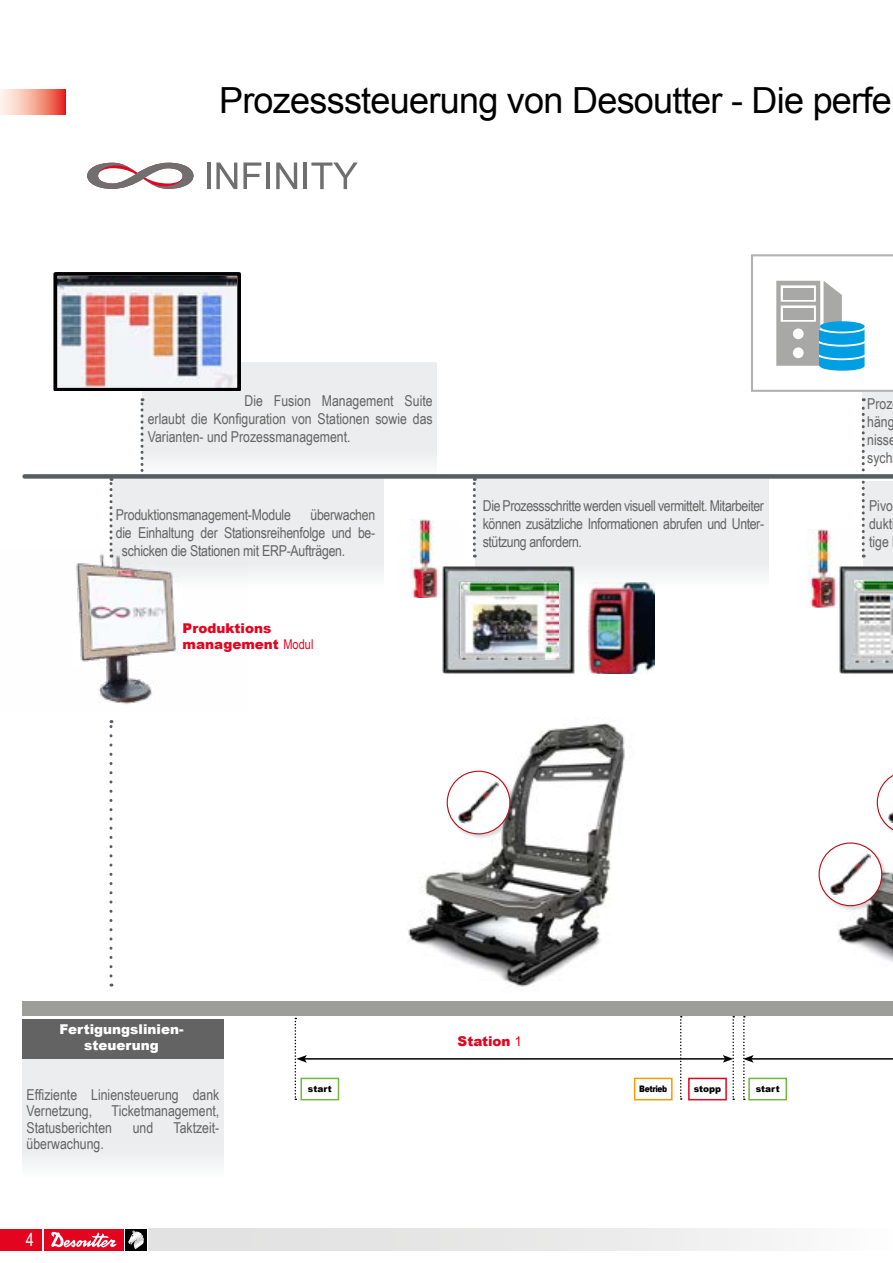
<style>
.page{position:relative;width:893px;height:1263px;background:#fff}
.page>*{position:absolute;margin:0;border:0;box-sizing:border-box;transform-origin:0 0}
.t1{font:36px "Arial";letter-spacing:-.02em;color:#000}
.t2{font:18px "Arial Narrow";color:#fff}
.t3{font:15px/18px "Arial Narrow";letter-spacing:-.015em;color:#646363}
.t4{font:900 13.5px/16.2px "Arial";color:#e30520}
.t5{font:900 13.5px/16.2px "Arial";color:#fff;text-align:center}
.t6{font:900 9px "Arial";color:#000}
.t7{font:900 9px "Arial";letter-spacing:-.05em;color:#000;scale:.84 1}
.s1{font-family:"Arial Narrow";font-weight:400}
.s2{font-weight:400}
</style>
<div class="page">
<div style="left:0;top:1229px;width:43px;height:21px;background:#e30520"></div>
<div style="left:148px;top:1229px;width:745px;height:21px;background:linear-gradient(to right,#ddd,#f8f8f8)"></div>
<div style="left:125px;top:1229px;width:22px;height:21px;background:#000"></div>
<div style="left:44px;top:1229px;width:80px;height:21px;background:#e30520"></div>
<svg style="left:51px;top:1231px;width:66px;height:16px"></svg>
<svg style="left:128px;top:1230px;width:16px;height:19px"></svg>
<svg style="left:0;top:89px;width:65px;height:26px;background:#f4a395"></svg>
<div style="left:22px;top:1058px;width:202px;height:121px;background:#ebedee"></div>
<img style="left:410px;top:520px;width:33px;height:78px">
<img style="left:808px;top:558px;width:32px;height:49px">
<div style="left:142px;top:362px;width:295px;height:114px;background:#ebedee"></div>
<div style="left:112px;top:478px;width:271px;height:110px;background:#ebedee"></div>
<div style="left:475px;top:478px;width:293px;height:110px;background:#ebedee"></div>
<div style="left:863px;top:481px;width:30px;height:104px;background:#ebedee"></div>
<img style="left:443px;top:566px;width:132px;height:108px">
<img style="left:840px;top:566px;width:53px;height:108px">
<img style="left:589px;top:582px;width:66px;height:92px">
<img style="left:462px;top:582px;width:96px;height:78px">
<img style="left:854px;top:580px;width:39px;height:82px">
<div style="left:22px;top:1001px;width:871px;height:15px;background:#9d9d9c"></div>
<div style="left:688px;top:1078px;width:39px;height:22px;border:2px solid #e30520"></div>
<div style="left:634px;top:1078px;width:39px;height:22px;border:2px solid #f59c00"></div>
<div style="left:301px;top:1078px;width:38px;height:22px;border:2px solid #72b73a"></div>
<div style="left:748px;top:1078px;width:39px;height:22px;border:2px solid #72b73a"></div>
<img style="left:58px;top:277px;width:177px;height:109px">
<div style="left:53px;top:272px;width:187px;height:119px;border:4px solid #000"></div>
<img style="left:75px;top:549px;width:173px;height:155px">
<div style="left:25px;top:474px;width:868px;height:5px;background:#575e62"></div>
<svg style="left:141px;top:398px;width:3px;height:77px"></svg>
<svg style="left:109px;top:478px;width:3px;height:80px"></svg>
<svg style="left:109px;top:720px;width:3px;height:256px"></svg>
<svg style="left:473px;top:478px;width:3px;height:80px"></svg>
<svg style="left:750px;top:254px;width:143px;height:304px"></svg>
<svg style="left:680px;top:1016px;width:2px;height:84px"></svg>
<hr style="left:305px;top:1058px;width:420px;height:1px;background:#000">
<svg style="left:295px;top:1018px;width:12px;height:82px"></svg>
<svg style="left:723px;top:1016px;width:11px;height:84px"></svg>
<hr style="left:751px;top:1058px;width:142px;height:1px;background:#000">
<svg style="left:743px;top:1016px;width:11px;height:84px"></svg>
<img style="left:407px;top:723px;width:218px;height:264px">
<img style="left:837px;top:872px;width:56px;height:91px">
<div style="left:446px;top:770px;width:69px;height:69px;background:#000;opacity:.15"></div>
<div style="left:447px;top:771px;width:63px;height:63px;background:#fff;border-radius:50%"></div>
<img style="left:458px;top:778px;width:41px;height:49px">
<div style="left:447px;top:771px;width:63px;height:63px;border:1px solid #b60e17;border-radius:50%"></div>
<svg style="left:877px;top:774px;width:16px;height:58px"></svg>
<div style="left:818px;top:842px;width:69px;height:69px;background:#000;opacity:.15"></div>
<svg style="left:819px;top:843px;width:63px;height:63px"></svg>
<img style="left:830px;top:849px;width:41px;height:50px">
<div style="left:819px;top:842px;width:63px;height:64px;border:1px solid #b60e17;border-radius:50%"></div>
<hr style="left:207px;top:162px;width:3px;height:27px;background:#706f6f">
<svg style="left:216px;top:162px;width:21px;height:27px"></svg>
<svg style="left:243px;top:162px;width:18px;height:27px"></svg>
<hr style="left:267px;top:162px;width:3px;height:27px;background:#706f6f">
<svg style="left:276px;top:162px;width:21px;height:27px"></svg>
<hr style="left:304px;top:162px;width:3px;height:27px;background:#706f6f">
<svg style="left:311px;top:162px;width:47px;height:27px"></svg>
<svg style="left:87px;top:163px;width:106px;height:26px"></svg>
<div style="left:22px;top:1019px;width:202px;height:39px;background:#646363"></div>
<h1 class="t1" style="left:219px;top:77px;width:674px">Prozesssteuerung von Desoutter - Die perfe</h1>
<p class="t3" style="left:148px;top:391px;width:286px;text-align:justify;text-indent:97px">Die Fusion Management Suite erlaubt die Konfiguration von Stationen sowie das Varianten- und Prozessmanagement.</p>
<p class="t3" style="left:116px;top:506px;width:177px">Produktionsmanagement-Module</p>
<p class="t3" style="left:310px;top:506px;width:66px">überwachen</p>
<p class="t3" style="left:116px;top:524px;width:261px">die Einhaltung der Stationsreihenfolge und be-</p>
<p class="t3" style="left:122px;top:542px;width:225px">schicken die Stationen mit ERP-Aufträgen.</p>
<p class="t4" style="left:183px;top:619px;width:132px">Produktions management <span class="s1">Modul</span></p>
<p class="t3" style="left:867px;top:394px;width:30px">Proz häng nisse sych</p>
<p class="t3" style="left:483px;top:496px;width:283px;text-align:justify">Die Prozessschritte werden visuell vermittelt. Mitarbeiter können zusätzliche Informationen abrufen und Unter&shy;stützung anfordern.</p>
<p class="t3" style="left:869px;top:496px;width:25px;text-align:justify">Pivo dukt tige</p>
<p class="t5" style="left:60px;top:1020px;width:125px">Fertigungslinien&shy;steuerung</p>
<p class="t4" style="left:458px;top:1032px;width:66px">Station <span class="s2">1</span></p>
<p class="t3" style="left:27px;top:1085px;width:194px;line-height:16.5px">Effiziente Liniensteuerung dank<br>Vernetzung,</p>
<p class="t3" style="left:27px;top:1102px;width:194px;line-height:16.5px;text-indent:85px">Ticketmanagement,<br>Statusberichten</p>
<p class="t3" style="left:133px;top:1118px;width:22px">und</p>
<p class="t3" style="left:174px;top:1118px;width:47px">Taktzeit-</p>
<p class="t3" style="left:27px;top:1134px;width:79px">überwachung.</p>
<p class="t2" style="left:26px;top:1227px;width:10px">4</p>
<p class="t6" style="left:308px;top:1082px;width:25px">start</p>
<p class="t7" style="left:639px;top:1082px;width:35px">Betrieb</p>
<p class="t6" style="left:694px;top:1082px;width:29px">stopp</p>
<p class="t6" style="left:756px;top:1082px;width:25px">start</p>
</div>
